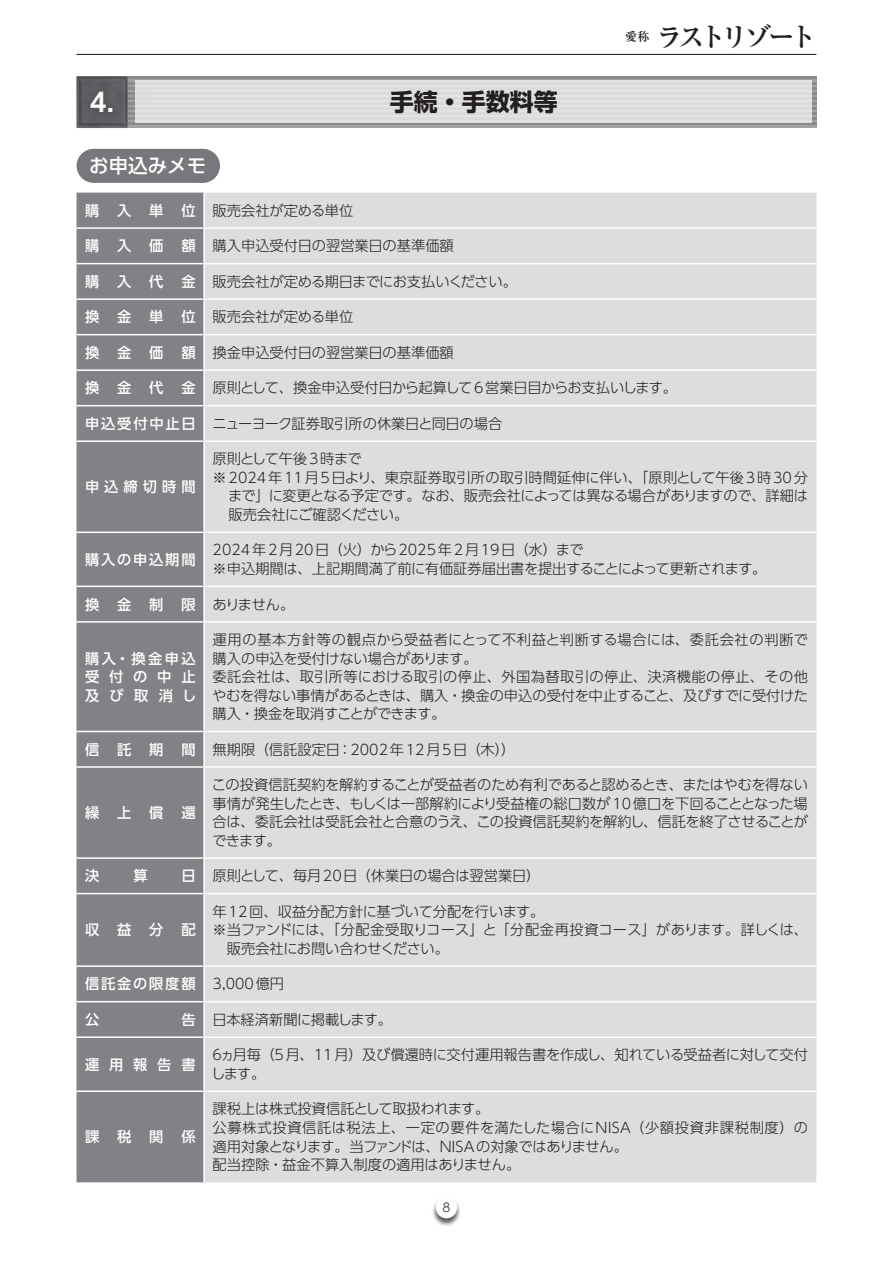
<style>
.page{position:relative;width:893px;height:1263px;background:#fff}
.page>*{position:absolute;margin:0;border:0;box-sizing:border-box;transform-origin:0 0}
.t1{font:700 27px "Ryumin Pro";letter-spacing:-.185em;color:#231f20}
.t2{font:700 25.5px "UD Shin Go Pro De";color:#fff}
.t3{font:700 24px "UD Shin Go Pro";color:#231f20}
.t4{font:500 19.5px "UD Shin Go Pro";color:#fff}
.t5{font:300 14.25px/18.5px "UD Shin Go Pro";color:#231f20}
.t6{font:500 14.25px/18.6px "UD Shin Go Pro";letter-spacing:.35em;color:#fff;text-align:justify}
.t7{font:300 14.25px "UD Shin Go Pro";letter-spacing:-.03em;color:#231f20}
.t8{font:300 14.25px "UD Shin Go Pro";letter-spacing:-.025em;color:#231f20}
.t9{font:300 14.25px "UD Shin Go Pro";letter-spacing:-.02em;color:#231f20}
.t10{font:500 14.25px "UD Shin Go Pro";letter-spacing:.125em;color:#fff}
.t11{font:700 12px "Ryumin Pro";color:#231f20}
.t12{font:300 12px "UD Shin Go Pro";color:#231f20}
.s1{font-weight:500;color:#fff}
.s2{font-weight:300;color:#231f20}
</style>
<div class="page">
<hr style="left:77px;top:79px;width:739px;height:3px;background:#66676a">
<hr style="left:77px;top:100px;width:739px;height:2px;background:#66676a">
<hr style="left:77px;top:105px;width:739px;height:2px;background:#66676a">
<hr style="left:77px;top:110px;width:739px;height:2px;background:#66676a">
<hr style="left:77px;top:115px;width:739px;height:2px;background:#66676a">
<hr style="left:77px;top:125px;width:739px;height:3px;background:#66676a">
<hr style="left:77px;top:77px;width:739px;height:2px;background:#888a8d">
<hr style="left:77px;top:82px;width:739px;height:2px;background:#888a8d">
<hr style="left:77px;top:87px;width:739px;height:2px;background:#888a8d">
<hr style="left:77px;top:92px;width:739px;height:2px;background:#888a8d">
<hr style="left:77px;top:123px;width:739px;height:2px;background:#888a8d">
<div style="left:136px;top:81px;width:676px;height:42px;background:#dbdbdc"></div>
<img style="left:76px;top:76px;width:72px;height:52px">
<div style="left:82px;top:83px;width:39px;height:37px;background:#57585a"></div>
<div style="left:94px;top:149px;width:108px;height:34px;background:#76787b"></div>
<svg style="left:148px;top:182px;width:50px;height:1px"></svg>
<hr style="left:202px;top:149px;width:1px;height:34px;background:#76787b">
<div style="left:77px;top:193px;width:126px;height:989px;background:#808285"></div>
<div style="left:205px;top:193px;width:611px;height:989px;background:#dcdddf"></div>
<hr style="left:77px;top:227px;width:126px;height:2px;background:#fff">
<hr style="left:203px;top:227px;width:613px;height:2px;background:#fff">
<hr style="left:77px;top:263px;width:126px;height:1px;background:#fff">
<hr style="left:203px;top:263px;width:613px;height:1px;background:#fff">
<hr style="left:77px;top:298px;width:126px;height:2px;background:#fff">
<hr style="left:203px;top:298px;width:613px;height:2px;background:#fff">
<hr style="left:77px;top:334px;width:126px;height:1px;background:#fff">
<hr style="left:203px;top:334px;width:613px;height:1px;background:#fff">
<hr style="left:77px;top:369px;width:126px;height:2px;background:#fff">
<hr style="left:203px;top:369px;width:613px;height:2px;background:#fff">
<hr style="left:77px;top:405px;width:126px;height:1px;background:#fff">
<hr style="left:203px;top:405px;width:613px;height:1px;background:#fff">
<hr style="left:77px;top:440px;width:126px;height:2px;background:#fff">
<hr style="left:203px;top:440px;width:613px;height:2px;background:#fff">
<hr style="left:77px;top:531px;width:126px;height:2px;background:#fff">
<hr style="left:203px;top:531px;width:613px;height:2px;background:#fff">
<hr style="left:77px;top:586px;width:126px;height:1px;background:#fff">
<hr style="left:203px;top:586px;width:613px;height:1px;background:#fff">
<hr style="left:77px;top:621px;width:126px;height:2px;background:#fff">
<hr style="left:203px;top:621px;width:613px;height:2px;background:#fff">
<hr style="left:77px;top:731px;width:126px;height:1px;background:#fff">
<hr style="left:203px;top:731px;width:613px;height:1px;background:#fff">
<hr style="left:77px;top:766px;width:126px;height:2px;background:#fff">
<hr style="left:203px;top:766px;width:613px;height:2px;background:#fff">
<hr style="left:77px;top:857px;width:126px;height:2px;background:#fff">
<hr style="left:203px;top:857px;width:613px;height:2px;background:#fff">
<hr style="left:77px;top:893px;width:126px;height:1px;background:#fff">
<hr style="left:203px;top:893px;width:613px;height:1px;background:#fff">
<hr style="left:77px;top:965px;width:126px;height:2px;background:#fff">
<hr style="left:203px;top:965px;width:613px;height:2px;background:#fff">
<hr style="left:77px;top:1001px;width:126px;height:1px;background:#fff">
<hr style="left:203px;top:1001px;width:613px;height:1px;background:#fff">
<hr style="left:77px;top:1036px;width:126px;height:2px;background:#fff">
<hr style="left:77px;top:1090px;width:126px;height:2px;background:#fff">
<hr style="left:203px;top:1036px;width:613px;height:2px;background:#fff">
<hr style="left:203px;top:1090px;width:613px;height:2px;background:#fff">
<hr style="left:77px;top:54px;width:739px;height:1px;background:#231f20">
<div style="left:431px;top:1197px;width:31px;height:30px;background:#231f20;opacity:.75"></div>
<div style="left:436px;top:1197px;width:21px;height:21px;background:#fff;border-radius:50%"></div>
<h2 class="t2" style="left:90px;top:81px;width:26px">4.</h2>
<h3 class="t3" style="left:390px;top:82px;width:169px">手続・手数料等</h3>
<p class="t11" style="left:625px;top:27px;width:26px">愛称</p>
<h1 class="t1" style="left:656px;top:16px;width:162px">ラストリゾート</h1>
<h3 class="t4" style="left:89px;top:150px;width:118px">お申込みメモ</h3>
<p class="t6" style="left:85px;top:201px;width:16px">購</p>
<p class="t6" style="left:117px;top:201px;width:16px">入</p>
<p class="t6" style="left:149px;top:201px;width:16px">単</p>
<p class="t5" style="left:181px;top:201px;width:173px"><span class="s1">位</span> 販売会社が定める単位</p>
<p class="t6" style="left:85px;top:236px;width:16px">購</p>
<p class="t6" style="left:117px;top:236px;width:16px">入</p>
<p class="t6" style="left:149px;top:236px;width:16px">価</p>
<p class="t5" style="left:181px;top:236px;width:274px"><span class="s1">額</span> 購入申込受付日の翌営業日の基準価額</p>
<p class="t6" style="left:85px;top:272px;width:16px">購</p>
<p class="t6" style="left:117px;top:272px;width:16px">入</p>
<p class="t6" style="left:149px;top:272px;width:16px">代</p>
<p class="t8" style="left:181px;top:270px;width:337px"><span class="s1">金</span> 販売会社が定める期日までにお支払いください。</p>
<p class="t6" style="left:85px;top:307px;width:16px">換</p>
<p class="t6" style="left:117px;top:307px;width:16px">金</p>
<p class="t6" style="left:149px;top:307px;width:16px">単</p>
<p class="t5" style="left:181px;top:307px;width:173px"><span class="s1">位</span> 販売会社が定める単位</p>
<p class="t6" style="left:85px;top:343px;width:16px">換</p>
<p class="t6" style="left:117px;top:343px;width:16px">金</p>
<p class="t6" style="left:149px;top:343px;width:16px">価</p>
<p class="t5" style="left:181px;top:343px;width:274px"><span class="s1">額</span> 換金申込受付日の翌営業日の基準価額</p>
<p class="t6" style="left:85px;top:378px;width:16px">換</p>
<p class="t6" style="left:117px;top:378px;width:16px">金</p>
<p class="t6" style="left:149px;top:378px;width:16px">代</p>
<p class="t8" style="left:181px;top:376px;width:497px"><span class="s1">金</span> 原則として、換金申込受付日から起算して6営業日目からお支払いします。</p>
<p class="t9" style="left:85px;top:412px;width:419px"><span class="s1">申込受付中止日</span> ニューヨーク証券取引所の休業日と同日の場合</p>
<p class="t6" style="left:85px;top:477px;width:112px">申込締切時間</p>
<p class="t7" style="left:213px;top:447px;width:151px">原則として午後3時まで</p>
<p class="t5" style="left:213px;top:468px;width:597px">※2024年11月5日より、東京証券取引所の取引時間延伸に伴い、「原則として午後3時30分</p>
<p class="t7" style="left:228px;top:484px;width:582px">まで」に変更となる予定です。なお、販売会社によっては異なる場合がありますので、詳細は</p>
<p class="t7" style="left:229px;top:503px;width:181px">販売会社にご確認ください。</p>
<p class="t10" style="left:85px;top:548px;width:112px">購入の申込期間</p>
<p class="t5" style="left:213px;top:540px;width:555px">2024年2月20日（火）から2025年2月19日（水）まで<br>※申込期間は、上記期間満了前に有価証券届出書を提出することによって更新されます。</p>
<p class="t6" style="left:85px;top:594px;width:16px">換</p>
<p class="t6" style="left:117px;top:594px;width:16px">金</p>
<p class="t6" style="left:149px;top:594px;width:16px">制</p>
<p class="t5" style="left:181px;top:594px;width:115px"><span class="s1">限</span> ありません。</p>
<p class="t6" style="left:85px;top:648px;width:113px">購入・換金申込受付の中止及び取消し</p>
<p class="t5" style="left:212px;top:630px;width:597px">運用の基本方針等の観点から受益者にとって不利益と判断する場合には、委託会社の判断で購入の申込を受付けない場合があります。<br>委託会社は、取引所等における取引の停止、外国為替取引の停止、決済機能の停止、その他やむを得ない事情があるときは、購入・換金の申込の受付を中止すること、及びすでに受付けた購入・換金を取消すことができます。</p>
<p class="t6" style="left:85px;top:739px;width:16px">信</p>
<p class="t6" style="left:117px;top:739px;width:16px">託</p>
<p class="t6" style="left:149px;top:739px;width:16px">期</p>
<p class="t5" style="left:181px;top:739px;width:336px"><span class="s1">間</span> 無期限（信託設定日：2002年12月5日（木））</p>
<p class="t6" style="left:85px;top:803px;width:16px">繰</p>
<p class="t6" style="left:117px;top:803px;width:16px">上</p>
<p class="t6" style="left:149px;top:803px;width:16px">償</p>
<p class="t6" style="left:181px;top:803px;width:16px">還</p>
<p class="t5" style="left:212px;top:775px;width:598px;text-align:justify">この投資信託契約を解約することが受益者のため有利であると認めるとき、またはやむを得ない事情が発生したとき、もしくは一部解約により受益権の総口数が10億口を下回ることとなった場合は、委託会社は受託会社と合意のうえ、この投資信託契約を解約し、信託を終了させることができます。</p>
<p class="t6" style="left:85px;top:866px;width:16px">決</p>
<p class="t6" style="left:133px;top:866px;width:16px">算</p>
<p class="t5" style="left:181px;top:866px;width:360px"><span class="s1">日</span> 原則として、毎月20日（休業日の場合は翌営業日）</p>
<p class="t5" style="left:213px;top:902px;width:333px">年12回、収益分配方針に基づいて分配を行います。</p>
<p class="t5" style="left:213px;top:920px;width:597px">※当ファンドには、「分配金受取りコース」と「分配金再投資コース」があります。詳しくは、</p>
<p class="t9" style="left:227px;top:937px;width:224px">販売会社にお問い合わせください。</p>
<p class="t10" style="left:85px;top:972px;width:201px">信託金の限度額 <span class="s2">3,000億円</span></p>
<p class="t6" style="left:85px;top:1010px;width:16px">公</p>
<p class="t9" style="left:181px;top:1008px;width:212px"><span class="s1">告</span> 日本経済新聞に掲載します。</p>
<p class="t6" style="left:85px;top:1054px;width:112px">運用報告書</p>
<p class="t5" style="left:211px;top:1045px;width:598px">6ヵ月毎（5月、11月）及び償還時に交付運用報告書を作成し、知れている受益者に対して交付します。</p>
<p class="t6" style="left:85px;top:920px;width:16px">収</p>
<p class="t6" style="left:117px;top:920px;width:16px">益</p>
<p class="t6" style="left:149px;top:920px;width:16px">分</p>
<p class="t6" style="left:181px;top:920px;width:16px">配</p>
<p class="t6" style="left:85px;top:1127px;width:16px">課</p>
<p class="t6" style="left:117px;top:1127px;width:16px">税</p>
<p class="t6" style="left:149px;top:1127px;width:16px">関</p>
<p class="t6" style="left:181px;top:1127px;width:16px">係</p>
<p class="t5" style="left:213px;top:1099px;width:597px">課税上は株式投資信託として取扱われます。<br>公募株式投資信託は税法上、一定の要件を満たした場合にNISA（少額投資非課税制度）の適用対象となります。当ファンドは、NISAの対象ではありません。<br>配当控除・益金不算入制度の適用はありません。</p>
<p class="t12" style="left:442px;top:1198px;width:9px">8</p>
</div>
